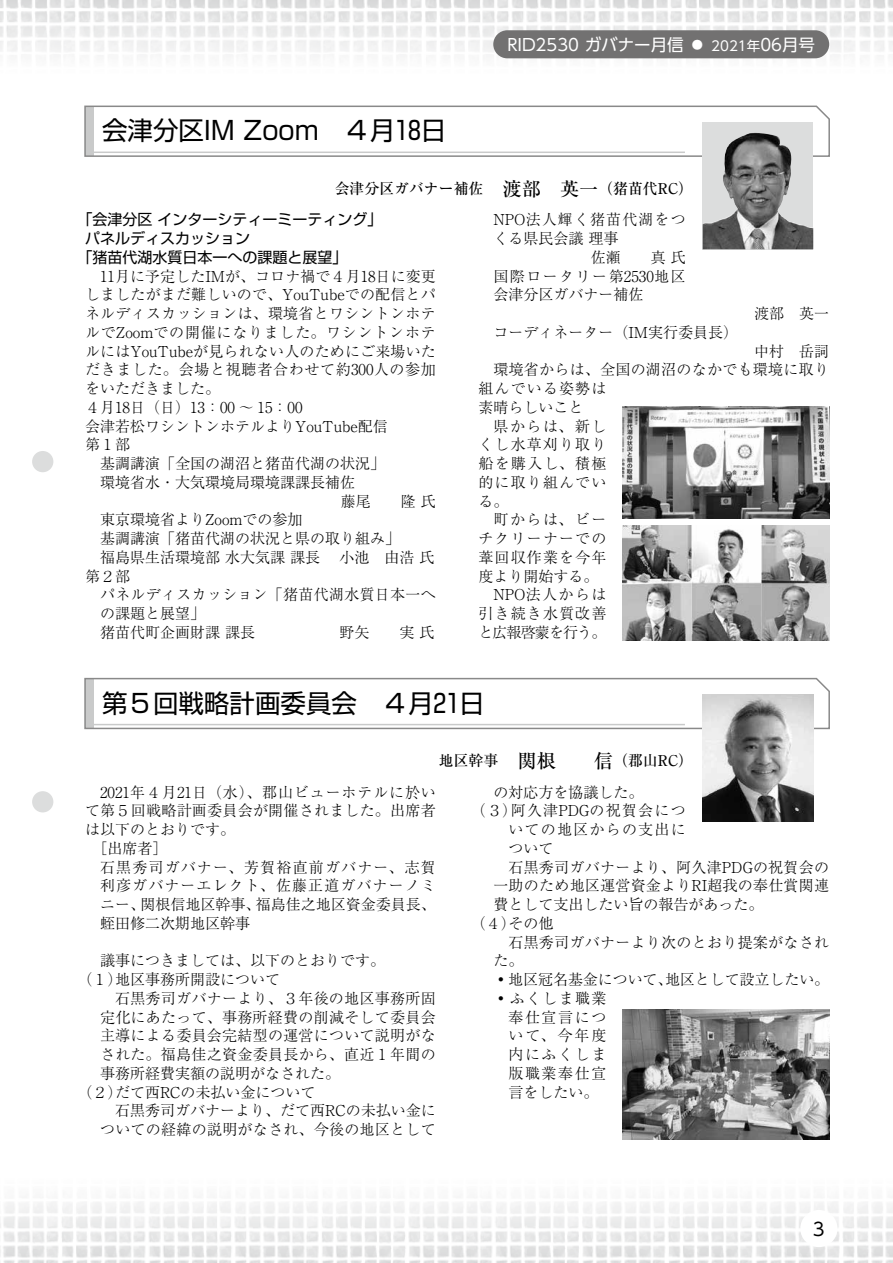
<style>
.page{position:relative;width:893px;height:1263px;background:#fff}
.page>*{position:absolute;margin:0;border:0;box-sizing:border-box;transform-origin:0 0}
.t1{font:25.5px "Shin Go Pr 5";color:#000}
.t2{font:18px "UD Shin Go Pro";color:#000}
.t3{font:16.5px "UD Shin Go Pro";color:#fff}
.t4{font:300 15px/18.8px "Ryumin Pr 5";letter-spacing:.01em;color:#000}
.t5{font:300 15px "Ryumin Pr 5";letter-spacing:.075em;color:#000}
.t6{font:15px "Shin Go Pr 5";color:#000}
.t7{font:300 15px "Ryumin Pr 5";letter-spacing:.05em;color:#000}
.t8{font:300 15px "Ryumin Pr 5";letter-spacing:.08em;color:#000}
.t9{font:300 15px "Ryumin Pr 5";letter-spacing:.06em;color:#000}
.t10{font:300 15px "Ryumin Pr 5";letter-spacing:.1em;color:#000}
.t11{font:300 15px "Ryumin Pr 5";letter-spacing:-.06em;color:#000}
.t12{font:300 15px "Ryumin Pr 5";letter-spacing:.095em;color:#000}
.t13{font:500 14.85px "Ryumin Pr 5";color:#000}
.s1{font-size:13.5px}
.s2{font-size:19.2px}
</style>
<div class="page">
<img style="left:0;top:0;width:893px;height:59px">
<img style="left:0;top:1202px;width:893px;height:61px">
<div style="left:800px;top:1210px;width:37px;height:37px;background:#fff;border-radius:50%"></div>
<div style="left:493px;top:30px;width:336px;height:28px;background:#727171;border-radius:14px"></div>
<svg style="left:84px;top:677px;width:746px;height:53px"></svg>
<hr style="left:94px;top:724px;width:591px;height:1px;background:#c9caca">
<img style="left:703px;top:694px;width:110px;height:127px">
<svg style="left:84px;top:105px;width:746px;height:53px"></svg>
<hr style="left:94px;top:152px;width:591px;height:1px;background:#c9caca">
<div style="left:703px;top:122px;width:110px;height:127px;background:#dcdddd"></div>
<img style="left:703px;top:133px;width:110px;height:116px">
<img style="left:622px;top:1009px;width:207px;height:131px">
<img style="left:622px;top:526px;width:207px;height:114px">
<img style="left:622px;top:406px;width:207px;height:113px">
<div style="left:32px;top:451px;width:21px;height:21px;background:#dcdddd;border-radius:50%"></div>
<div style="left:32px;top:791px;width:21px;height:21px;background:#dcdddd;border-radius:50%"></div>
<p class="t3" style="left:507px;top:31px;width:309px">RID2530 ガバナー月信 ◦ <span class="s1">2021年</span>06月号</p>
<h1 class="t1" style="left:102px;top:110px;width:346px">会津分区IM Zoom　4月18日</h1>
<p class="t13" style="left:335px;top:177px;width:360px">会津分区ガバナー補佐 <span class="s2">渡部 英一</span> （猪苗代RC）</p>
<p class="t6" style="left:78px;top:207px;width:306px">「会津分区 インターシティーミーティング」</p>
<p class="t6" style="left:85px;top:226px;width:166px">パネルディスカッション</p>
<p class="t6" style="left:78px;top:245px;width:271px">「猪苗代湖水質日本一への課題と展望」</p>
<p class="t4" style="left:100px;top:265px;width:337px">11月に予定したIMが、コロナ禍で4 月18日に変更</p>
<p class="t4" style="left:85px;top:284px;width:352px">しましたがまだ難しいので、YouTubeでの配信とパ</p>
<p class="t4" style="left:85px;top:303px;width:352px">ネルディスカッションは、環境省とワシントンホテ</p>
<p class="t7" style="left:85px;top:320px;width:352px">ルでZoomでの開催になりました。ワシントンホテ</p>
<p class="t4" style="left:85px;top:340px;width:352px">ルにはYouTubeが見られない人のためにご来場いた</p>
<p class="t7" style="left:85px;top:358px;width:352px">だきました。会場と視聴者合わせて約300人の参加</p>
<p class="t4" style="left:85px;top:378px;width:136px">をいただきました。</p>
<p class="t4" style="left:85px;top:397px;width:219px">4月18日（日）13：00 ～ 15：00</p>
<p class="t4" style="left:85px;top:415px;width:304px">会津若松ワシントンホテルよりYouTube配信</p>
<p class="t4" style="left:85px;top:434px;width:46px">第1部</p>
<p class="t4" style="left:100px;top:453px;width:286px">基調講演「全国の湖沼と猪苗代湖の状況」</p>
<p class="t4" style="left:100px;top:472px;width:256px">環境省水・大気環境局環境課課長補佐</p>
<p class="t4" style="left:341px;top:490px;width:96px">藤尾　　隆 氏</p>
<p class="t4" style="left:100px;top:509px;width:204px">東京環境省よりZoomでの参加</p>
<p class="t4" style="left:100px;top:528px;width:301px">基調講演「猪苗代湖の状況と県の取り組み」</p>
<p class="t4" style="left:100px;top:547px;width:221px">福島県生活環境部 水大気課 課長</p>
<p class="t4" style="left:340px;top:547px;width:96px">小池　由浩 氏</p>
<p class="t4" style="left:100px;top:565px;width:337px;text-indent:-15px">第2部<br>パネルディスカッション「猪苗代湖水質日本一への課題と展望」<br>猪苗代町企画財課 課長</p>
<p class="t5" style="left:493px;top:208px;width:194px">NPO法人輝く猪苗代湖をつ</p>
<p class="t4" style="left:493px;top:228px;width:126px">くる県民会議 理事</p>
<p class="t4" style="left:591px;top:247px;width:96px">佐瀬　　真 氏</p>
<p class="t10" style="left:493px;top:264px;width:194px">国際ロータリー第2530地区</p>
<p class="t4" style="left:493px;top:284px;width:151px">会津分区ガバナー補佐</p>
<p class="t4" style="left:754px;top:303px;width:76px">渡部　英一</p>
<p class="t4" style="left:493px;top:322px;width:254px">コーディネーター（IM実行委員長）　</p>
<p class="t4" style="left:754px;top:340px;width:76px">中村　岳詞</p>
<p class="t4" style="left:493px;top:359px;width:337px">環境省からは、全国の湖沼のなかでも環境に取り</p>
<p class="t5" style="left:478px;top:377px;width:130px">組んでいる姿勢は</p>
<p class="t4" style="left:478px;top:397px;width:106px">素晴らしいこと</p>
<p class="t4" style="left:493px;top:415px;width:115px">県からは、新し</p>
<p class="t5" style="left:478px;top:433px;width:130px">くし水草刈り取り</p>
<p class="t4" style="left:478px;top:453px;width:130px">船を購入し、積極</p>
<p class="t5" style="left:478px;top:470px;width:130px">的に取り組んでい</p>
<p class="t4" style="left:478px;top:490px;width:31px">る。</p>
<p class="t4" style="left:493px;top:509px;width:115px">町からは、ビー</p>
<p class="t5" style="left:478px;top:527px;width:130px">チクリーナーでの</p>
<p class="t5" style="left:478px;top:545px;width:130px">葦回収作業を今年</p>
<p class="t4" style="left:478px;top:565px;width:121px">度より開始する。</p>
<p class="t12" style="left:493px;top:583px;width:115px">NPO法人からは</p>
<p class="t5" style="left:478px;top:602px;width:130px">引き続き水質改善</p>
<p class="t11" style="left:478px;top:620px;width:130px">と広報啓蒙を行う。</p>
<p class="t4" style="left:340px;top:622px;width:96px">野矢　　実 氏</p>
<h1 class="t1" style="left:102px;top:682px;width:384px">第５回戦略計画委員会　4月21日</h1>
<p class="t13" style="left:439px;top:749px;width:128px">地区幹事 <span class="s2">関根　　</span></p>
<p class="t13" style="left:594px;top:749px;width:101px"><span class="s2">信</span> （郡山RC）</p>
<p class="t9" style="left:100px;top:780px;width:337px">2021年4 月21日（水）、郡山ビューホテルに於い</p>
<p class="t4" style="left:85px;top:800px;width:352px">て第5 回戦略計画委員会が開催されました。出席者</p>
<p class="t4" style="left:85px;top:819px;width:151px">は以下のとおりです。</p>
<p class="t4" style="left:93px;top:838px;width:76px">［出席者］</p>
<p class="t5" style="left:100px;top:855px;width:337px">石黒秀司ガバナー、芳賀裕直前ガバナー、志賀</p>
<p class="t5" style="left:100px;top:874px;width:337px">利彦ガバナーエレクト、佐藤正道ガバナーノミ</p>
<p class="t4" style="left:100px;top:894px;width:337px">ニー、関根信地区幹事、福島佳之地区資金委員長、</p>
<p class="t4" style="left:100px;top:913px;width:151px">蛭田修二次期地区幹事</p>
<p class="t4" style="left:78px;top:950px;width:309px;text-indent:22px">議事につきましては、以下のとおりです。（1 ）地区事務所開設について</p>
<p class="t4" style="left:115px;top:988px;width:322px">石黒秀司ガバナーより、3 年後の地区事務所固</p>
<p class="t4" style="left:100px;top:1006px;width:337px">定化にあたって、事務所経費の削減そして委員会</p>
<p class="t4" style="left:100px;top:1025px;width:337px">主導による委員会完結型の運営について説明がな</p>
<p class="t4" style="left:100px;top:1044px;width:337px">された。福島佳之資金委員長から、直近1 年間の</p>
<p class="t4" style="left:100px;top:1063px;width:241px">事務所経費実額の説明がなされた。</p>
<p class="t4" style="left:78px;top:1081px;width:240px">（2 ）だて西RCの未払い金について</p>
<p class="t4" style="left:115px;top:1100px;width:322px">石黒秀司ガバナーより、だて西RCの未払い金に</p>
<p class="t4" style="left:100px;top:1119px;width:337px">ついての経緯の説明がなされ、今後の地区として</p>
<p class="t4" style="left:493px;top:781px;width:151px">の対応方を協議した。</p>
<p class="t8" style="left:471px;top:799px;width:216px">（3 ）阿久津PDGの祝賀会につ</p>
<p class="t8" style="left:508px;top:818px;width:179px">いての地区からの支出に</p>
<p class="t4" style="left:508px;top:838px;width:46px">ついて</p>
<p class="t4" style="left:508px;top:856px;width:322px">石黒秀司ガバナーより、阿久津PDGの祝賀会の</p>
<p class="t4" style="left:493px;top:875px;width:337px">一助のため地区運営資金よりRI超我の奉仕賞関連</p>
<p class="t4" style="left:493px;top:894px;width:271px">費として支出したい旨の報告があった。</p>
<p class="t4" style="left:471px;top:913px;width:99px">（4 ）その他　</p>
<p class="t4" style="left:508px;top:931px;width:322px">石黒秀司ガバナーより次のとおり提案がなされ</p>
<p class="t4" style="left:493px;top:950px;width:31px">た。</p>
<p class="t4" style="left:493px;top:969px;width:337px">・地区冠名基金について、地区として設立したい。</p>
<p class="t4" style="left:493px;top:988px;width:115px">・ふくしま職業</p>
<p class="t4" style="left:508px;top:1006px;width:100px">奉仕宣言につ</p>
<p class="t4" style="left:508px;top:1025px;width:100px">いて、今年度</p>
<p class="t4" style="left:508px;top:1044px;width:100px">内にふくしま</p>
<p class="t4" style="left:508px;top:1063px;width:100px">版職業奉仕宣</p>
<p class="t4" style="left:508px;top:1081px;width:91px">言をしたい。</p>
<p class="t2" style="left:813px;top:1214px;width:13px">3</p>
</div>
